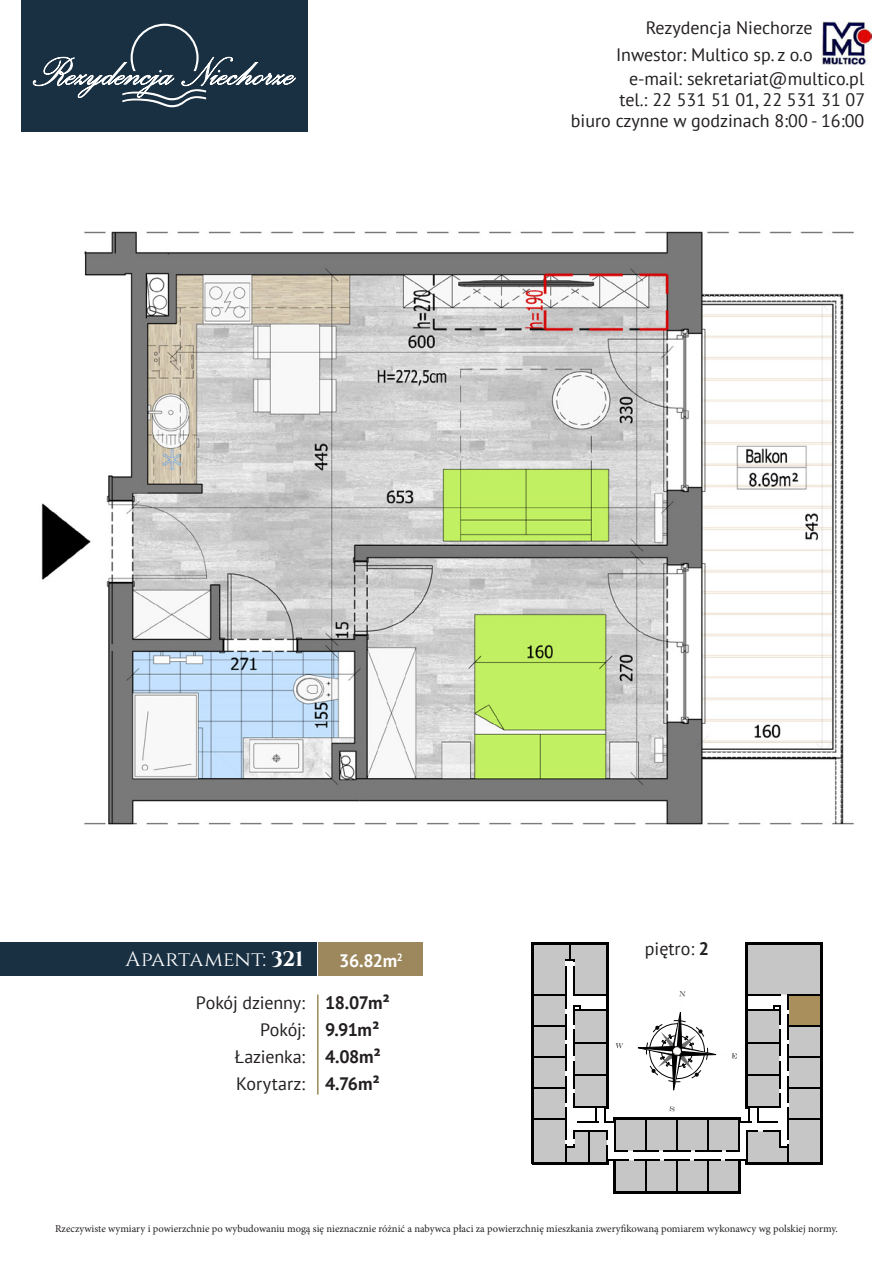
<style>
.page{position:relative;width:893px;height:1263px;background:#fff}
.page>*{position:absolute;margin:0;border:0;box-sizing:border-box;transform-origin:0 0}
.t1{font:21px "Cinzel";letter-spacing:.02em;color:#fff}
.t2{font:18px/27px "PT Sans";color:#231f20;text-align:right}
.t3{font:700 18px/27px "PT Sans";letter-spacing:-.015em;color:#231f20}
.t4{font:700 18px "PT Sans";color:#fff}
.t5{font:10.5px "Minion Pro";color:#231f20}
.s1{font-weight:700}
</style>
<div class="page">
<img style="left:821px;top:21px;width:51px;height:44px">
<div style="left:21px;top:0;width:287px;height:132px;background:#193043"></div>
<svg style="left:33px;top:24px;width:263px;height:83px"></svg>
<div style="left:319px;top:942px;width:104px;height:34px;background:#9d875c"></div>
<div style="left:0;top:942px;width:317px;height:34px;background:#193043"></div>
<hr style="left:317px;top:994px;width:2px;height:100px;background:#9d875a">
<hr style="left:531px;top:942px;width:3px;height:221px;background:#000">
<hr style="left:531px;top:1162px;width:76px;height:2px;background:#000">
<svg style="left:534px;top:942px;width:289px;height:252px"></svg>
<img style="left:41px;top:231px;width:813px;height:594px">
<p class="t2" style="left:616px;top:14px;width:198px">Rezydencja Niechorze<br>Inwestor: Multico sp. z o.o</p>
<p class="t2" style="left:571px;top:67px;width:296px;line-height:21px">e-mail: sekretariat@multico.pl<br>tel.: 22 531 51 01, 22 531 31 07<br>biuro czynne w godzinach 8:00 - 16:00</p>
<p class="t1" style="left:125px;top:947px;width:179px">Apartament: <span class="s1">321</span></p>
<p class="t2" style="left:196px;top:988px;width:111px">Pokój dzienny:<br>Pokój:<br>Łazienka:<br>Korytarz:</p>
<p class="t3" style="left:325px;top:989px;width:66px">18.07m²<br>9.91m²<br>4.08m²<br>4.76m²</p>
<p class="t4" style="left:339px;top:948px;width:65px">36.82m<sup>2</sup></p>
<p class="t2" style="left:645px;top:934px;width:66px">piętro: <span class="s1">2</span></p>
<p class="t5" style="left:55px;top:1222px;width:784px">Rzeczywiste wymiary i powierzchnie po wybudowaniu mogą się nieznacznie różnić a nabywca płaci za powierzchnię mieszkania zweryfikowaną pomiarem wykonawcy wg polskiej normy.</p>
</div>
